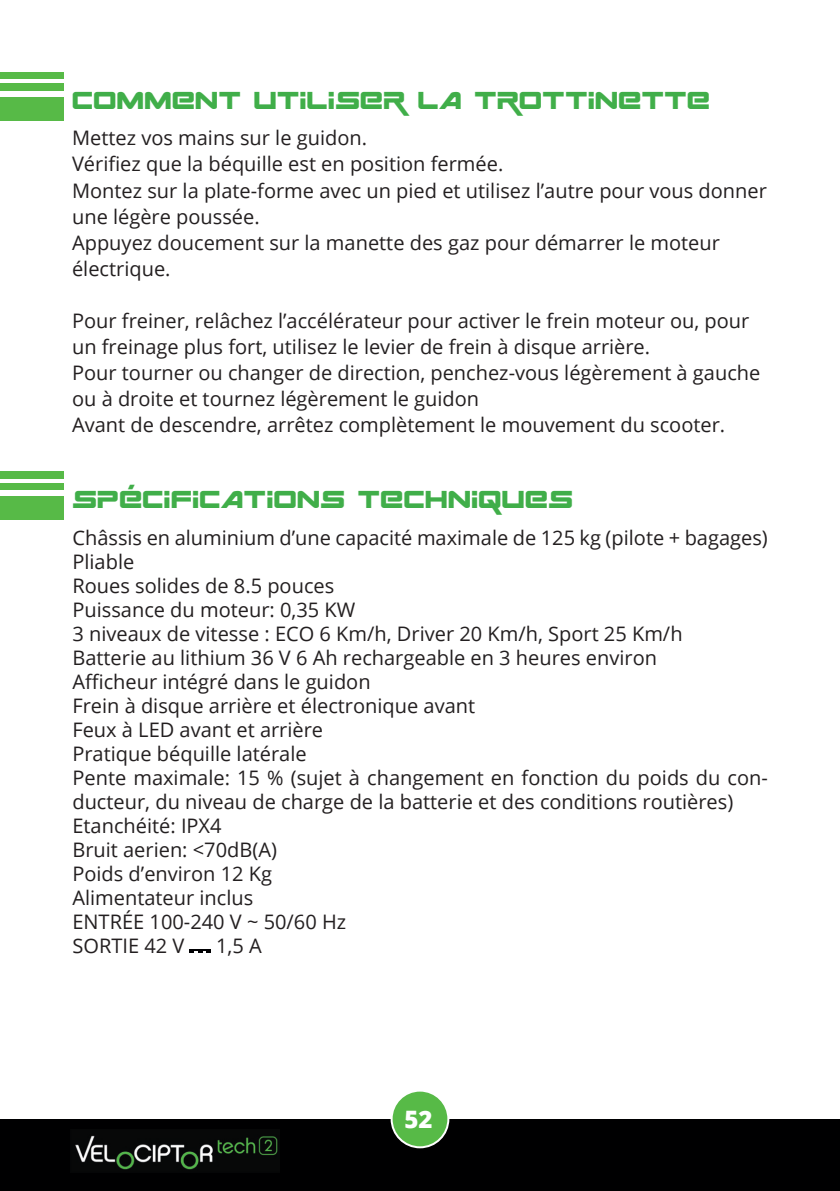
<style>
.page{position:relative;width:840px;height:1191px;background:#fff}
.page>*{position:absolute;margin:0;border:0;box-sizing:border-box;transform-origin:0 0}
.t1{font:34px "Space Ranger";color:#40ae49}
.t2{font:800 24px "Open Sans";color:#fff}
.t3{font:20px/24px "Open Sans";color:#231f20}
</style>
<div class="page">
<div style="left:0;top:1119px;width:839px;height:72px;background:#000001"></div>
<div style="left:391px;top:1090px;width:57px;height:57px;background:#57ba47;border-radius:50%"></div>
<div style="left:390px;top:1089px;width:59px;height:59px;border:2px solid #fff;border-radius:50%"></div>
<div style="left:0;top:72px;width:63px;height:48px;background:#57ba47"></div>
<hr style="left:0;top:79px;width:63px;height:4px;background:#fff">
<div style="left:0;top:91px;width:63px;height:5px;background:#fff"></div>
<img style="left:75px;top:1135px;width:203px;height:35px">
<svg style="left:189px;top:949px;width:22px;height:4px"></svg>
<div style="left:0;top:471px;width:63px;height:49px;background:#57ba47"></div>
<hr style="left:0;top:479px;width:63px;height:3px;background:#fff">
<div style="left:0;top:490px;width:63px;height:6px;background:#fff"></div>
<h1 class="t1" style="left:72px;top:86px;width:639px">COMMENT UTILISER LA TROTTINETTE</h1>
<p class="t3" style="left:72px;top:125px;width:696px;line-height:26px">Mettez vos mains sur le guidon.<br>Vérifiez que la béquille est en position fermée.<br>Montez sur la plate-forme avec un pied et utilisez l’autre pour vous donner une légère poussée.<br>Appuyez doucement sur la manette des gaz pour démarrer le moteur électrique.</p>
<p class="t3" style="left:72px;top:307px;width:689px;line-height:26px">Pour freiner, relâchez l’accélérateur pour activer le frein moteur ou, pour un freinage plus fort, utilisez le levier de frein à disque arrière.<br>Pour tourner ou changer de direction, penchez-vous légèrement à gauche ou à droite et tournez légèrement le guidon<br>Avant de descendre, arrêtez complètement le mouvement du scooter.</p>
<h1 class="t1" style="left:72px;top:485px;width:502px">SPÉCIFICATIONS TECHNIQUES</h1>
<p class="t3" style="left:72px;top:525px;width:696px">Châssis en aluminium d’une capacité maximale de 125 kg (pilote + bagages)<br>Pliable<br>Roues solides de 8.5 pouces<br>Puissance du moteur: 0,35 KW<br>3 niveaux de vitesse : ECO 6 Km/h, Driver 20 Km/h, Sport 25 Km/h<br>Batterie au lithium 36 V 6 Ah rechargeable en 3 heures environ<br>Afficheur intégré dans le guidon<br>Frein à disque arrière et électronique avant<br>Feux à LED avant et arrière<br>Pratique béquille latérale<br>Pente maximale: 15 % (sujet à changement en fonction du poids du con&shy;ducteur, du niveau de charge de la batterie et des conditions routières)<br>Etanchéité: IPX4<br>Bruit aerien: &lt;70dB(A)<br>Poids d’environ 12 Kg<br>Alimentateur inclus<br>ENTRÉE 100-240 V ~ 50/60 Hz<br>SORTIE 42 V</p>
<p class="t3" style="left:216px;top:933px;width:47px">1,5 A</p>
<p class="t2" style="left:404px;top:1101px;width:30px">52</p>
</div>
